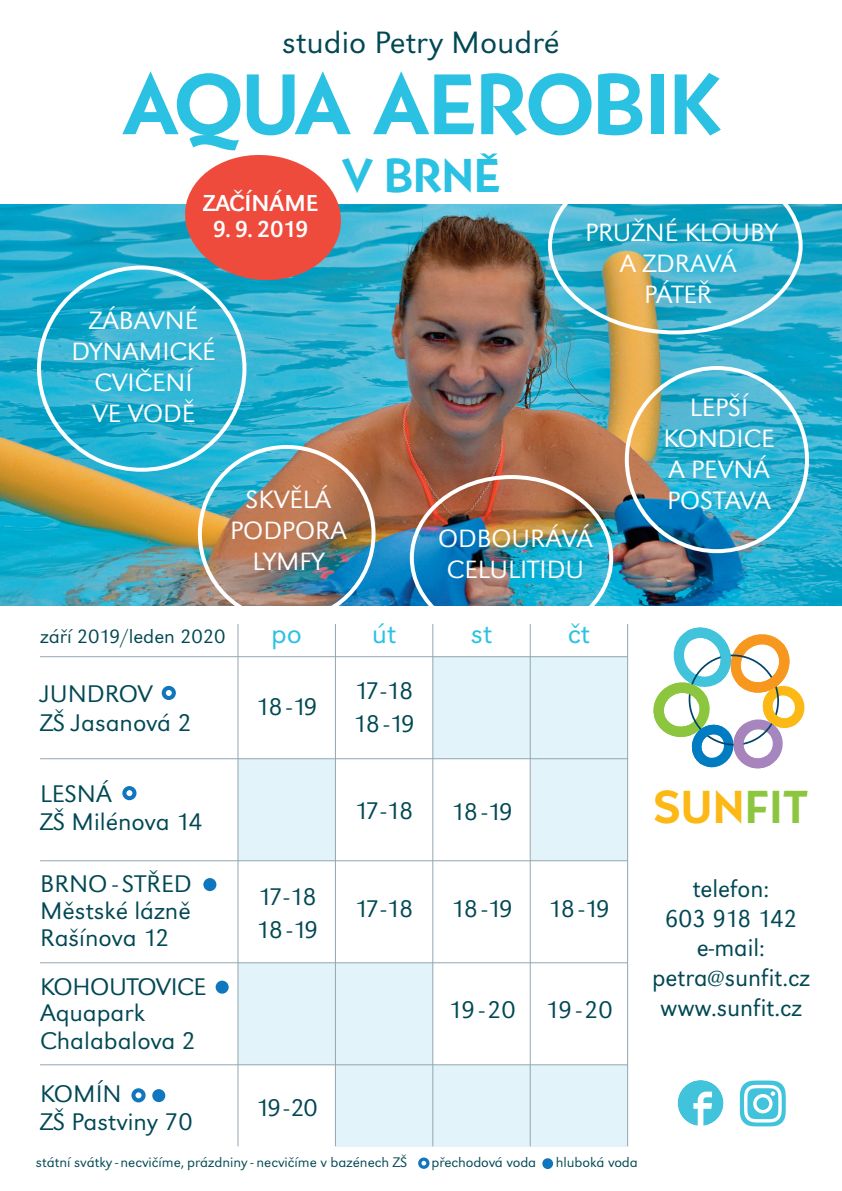
<style>
.page{position:relative;width:842px;height:1191px;background:#fff}
.page>*{position:absolute;margin:0;border:0;box-sizing:border-box;transform-origin:0 0}
.t1{font:500 84.2px "Cg Bernhardt";color:#2ac1e3}
.t2{font:500 46.6px "Cg Bernhardt";color:#2ac1e3}
.t3{font:500 45.4px "Cg Bernhardt";letter-spacing:.045em;color:#fcb814}
.t4{font:32px "URW Grotesk TCE Lig Wid";color:#014854}
.t5{font:28.2px "URW Grotesk TCE Lig Wid";color:#2ac1e3}
.t6{font:26px/31.2px "URW Grotesk TCE Lig Wid";color:#fff;text-align:center}
.t7{font:300 25.4px/29.6px "URW Grotesk TCE";color:#014854;text-align:center}
.t8{font:25px/32.2px "URW Grotesk TCE Lig Wid";color:#014854}
.t9{font:24px "URW Grotesk TCE";color:#fff}
.t10{font:20px "URW Grotesk TCE Lig Wid";color:#014854}
.t11{font:14.4px "URW Grotesk TCE Lig Wid";color:#014854}
.s1{font-size:48.4px}
.s2{color:#8bc63e}
</style>
<div class="page">
<div style="left:238px;top:759px;width:98px;height:101px;background:#e2f4fa"></div>
<div style="left:531px;top:759px;width:97px;height:101px;background:#e2f4fa"></div>
<div style="left:238px;top:962px;width:195px;height:102px;background:#e2f4fa"></div>
<div style="left:433px;top:656px;width:195px;height:102px;background:#e2f4fa"></div>
<div style="left:336px;top:1065px;width:292px;height:81px;background:#e2f4fa"></div>
<img style="left:0;top:204px;width:842px;height:401px">
<svg style="left:37px;top:265px;width:209px;height:207px;background:#36b3d0"></svg>
<img style="left:198px;top:445px;width:177px;height:161px">
<img style="left:410px;top:475px;width:203px;height:165px">
<svg style="left:625px;top:366px;width:184px;height:187px;background:#51a8b9"></svg>
<hr style="left:237px;top:624px;width:1px;height:522px;background:#93a6af">
<hr style="left:335px;top:624px;width:1px;height:522px;background:#93a6af">
<hr style="left:432px;top:624px;width:1px;height:522px;background:#93a6af">
<hr style="left:530px;top:624px;width:1px;height:522px;background:#93a6af">
<hr style="left:627px;top:624px;width:1px;height:522px;background:#93a6af">
<hr style="left:40px;top:656px;width:588px;height:1px;background:#93a6af">
<hr style="left:40px;top:758px;width:588px;height:1px;background:#93a6af">
<hr style="left:40px;top:860px;width:588px;height:1px;background:#93a6af">
<hr style="left:40px;top:962px;width:588px;height:1px;background:#93a6af">
<hr style="left:40px;top:1064px;width:588px;height:1px;background:#93a6af">
<svg style="left:653px;top:627px;width:152px;height:142px"></svg>
<svg style="left:678px;top:1080px;width:45px;height:45px"></svg>
<svg style="left:740px;top:1080px;width:46px;height:46px"></svg>
<svg style="left:182px;top:155px;width:162px;height:129px;background:#d06d68"></svg>
<div style="left:203px;top:878px;width:13px;height:13px;background:#1077be;border-radius:50%"></div>
<div style="left:216px;top:980px;width:13px;height:13px;background:#1077be;border-radius:50%"></div>
<div style="left:152px;top:1089px;width:13px;height:13px;background:#1077be;border-radius:50%"></div>
<svg style="left:548px;top:204px;width:255px;height:130px;background:#4fb0bf"></svg>
<svg style="left:162px;top:686px;width:14px;height:14px"></svg>
<svg style="left:122px;top:786px;width:15px;height:14px"></svg>
<svg style="left:131px;top:1088px;width:15px;height:14px"></svg>
<div style="left:542px;top:1158px;width:11px;height:11px;background:#1077be;border-radius:50%"></div>
<svg style="left:418px;top:1157px;width:11px;height:11px"></svg>
<p class="t4" style="left:282px;top:31px;width:279px">studio Petry Moudré</p>
<h1 class="t1" style="left:122px;top:74px;width:599px">AQUA AEROBIK</h1>
<p class="t9" style="left:203px;top:195px;width:117px">ZAČÍNÁME</p>
<p class="t9" style="left:213px;top:220px;width:97px">9. 9. 2019</p>
<h2 class="t2" style="left:342px;top:158px;width:159px">V BRNE<span class="s1">ˇ</span></h2>
<p class="t6" style="left:585px;top:219px;width:194px">PRUŽNÉ KLOUBY<br>A ZDRAVÁ<br>PÁTEŘ</p>
<p class="t6" style="left:72px;top:307px;width:145px">ZÁBAVNÉ<br>DYNAMICKÉ<br>CVIČENÍ<br>VE VODĚ</p>
<p class="t6" style="left:230px;top:486px;width:118px">SKVĚLÁ<br>PODPORA<br>LYMFY</p>
<p class="t6" style="left:438px;top:525px;width:156px">ODBOURÁVÁ<br>CELULITIDU</p>
<p class="t10" style="left:40px;top:629px;width:187px">září 2019/leden 2020</p>
<p class="t8" style="left:40px;top:682px;width:153px;line-height:28.2px">JUNDROV<br>ZŠ Jasanová 2</p>
<p class="t5" style="left:271px;top:623px;width:32px">po</p>
<p class="t8" style="left:256px;top:692px;width:64px">18 -19</p>
<p class="t5" style="left:372px;top:623px;width:26px">út</p>
<p class="t5" style="left:471px;top:623px;width:23px">st</p>
<p class="t5" style="left:568px;top:623px;width:24px">čt</p>
<p class="t8" style="left:353px;top:677px;width:64px">17-18<br>18 -19</p>
<p class="t6" style="left:664px;top:394px;width:112px">LEPŠÍ<br>KONDICE<br>A PEVNÁ<br>POSTAVA</p>
<p class="t8" style="left:40px;top:781px;width:164px;line-height:28.2px">LESNÁ<br>ZŠ Milénova 14</p>
<p class="t8" style="left:40px;top:872px;width:153px;line-height:26.8px;text-align:justify">BRNO - STŘED Městské lázně Rašínova 12</p>
<p class="t8" style="left:40px;top:976px;width:168px;line-height:25.6px">KOHOUTOVICE<br>Aquapark</p>
<p class="t8" style="left:40px;top:1016px;width:157px;line-height:53px">Chalabalova 2<br>KOMÍN</p>
<p class="t8" style="left:40px;top:1108px;width:154px">ZŠ Pastviny 70</p>
<p class="t8" style="left:256px;top:883px;width:64px">17-18<br>18 -19</p>
<p class="t8" style="left:255px;top:1093px;width:64px">19-20</p>
<p class="t8" style="left:354px;top:797px;width:61px">17-18</p>
<p class="t8" style="left:451px;top:797px;width:64px">18 -19</p>
<p class="t8" style="left:354px;top:895px;width:61px">17-18</p>
<p class="t8" style="left:548px;top:895px;width:64px">18 -19</p>
<p class="t8" style="left:451px;top:895px;width:64px">18 -19</p>
<p class="t8" style="left:448px;top:995px;width:166px">19-20 19-20</p>
<p class="t11" style="left:36px;top:1157px;width:373px">státní svátky - necvičíme, prázdniny - necvičíme v bazénech ZŠ</p>
<p class="t11" style="left:431px;top:1157px;width:106px">přechodová voda</p>
<p class="t11" style="left:556px;top:1157px;width:83px">hluboká voda</p>
<h3 class="t3" style="left:654px;top:781px;width:155px">SUN<span class="s2">FIT</span></h3>
<p class="t7" style="left:652px;top:876px;width:159px">telefon:<br>603 918 142 e-mail: petra@sunfit.cz www.sunfit.cz</p>
</div>
